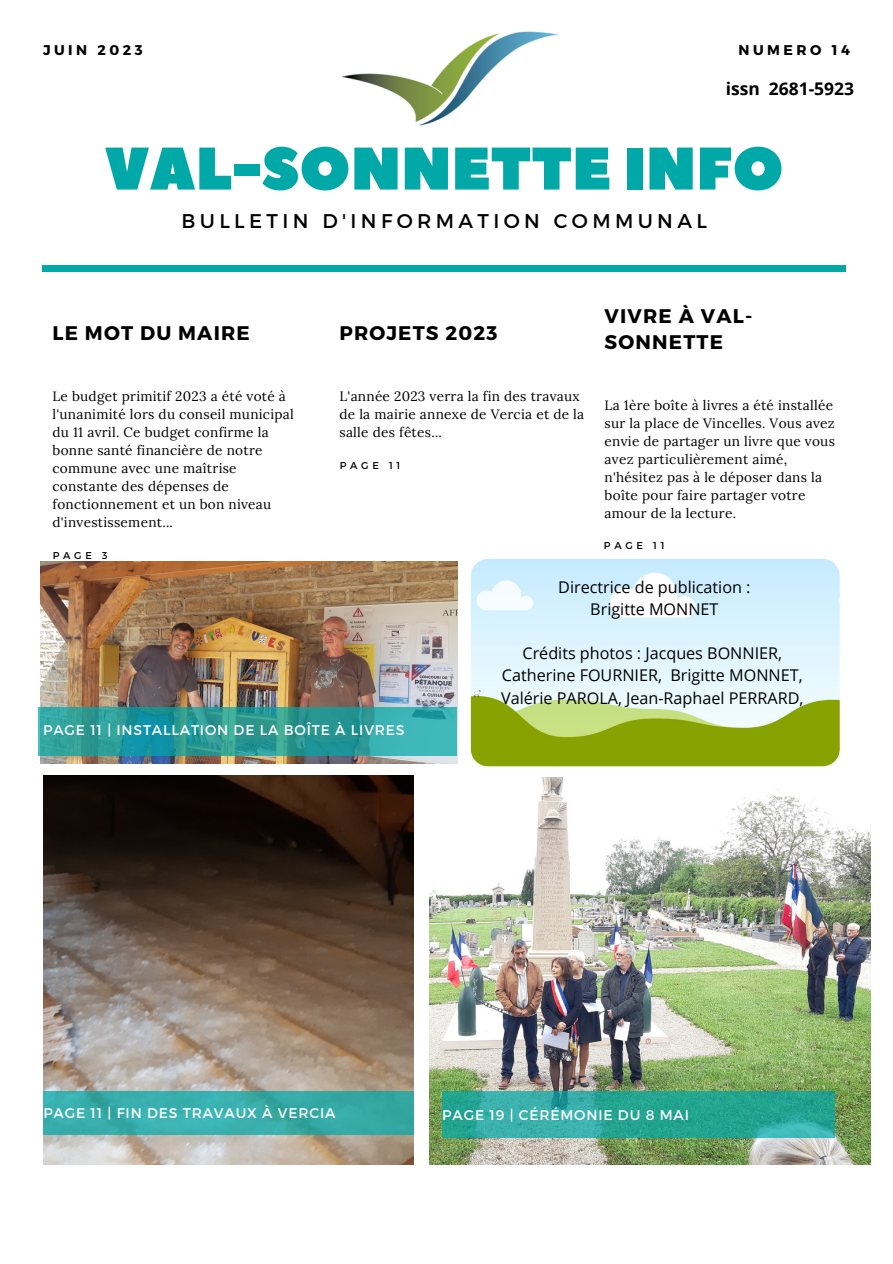
<style>
.page{position:relative;width:893px;height:1264px;background:#fff}
.page>*{position:absolute;margin:0;border:0;box-sizing:border-box;transform-origin:0 0}
.t1{font:60px "Peace Sans";color:#00a8a8}
.t2{font:19.8px "Montserrat";letter-spacing:.22em;color:#000}
.t3{font:700 19.65px/25.8px "Montserrat";letter-spacing:.06em;color:#000}
.t4{font:700 17.4px "Open Sans";color:#000}
.t5{font:16.2px "Open Sans";color:#000}
.t6{font:700 14.1px "Montserrat";letter-spacing:.25em;color:#000}
.t7{font:13.95px "Montserrat";letter-spacing:.06em;color:#fff}
.t8{font:13.65px/18px "Lora";letter-spacing:.02em;color:#000}
.t9{font:9.9px "Montserrat";letter-spacing:.38em;color:#000}
</style>
<div class="page">
<div style="left:43px;top:265px;width:802px;height:6px;background:#00a8a8"></div>
<img style="left:429px;top:777px;width:441px;height:387px">
<img style="left:41px;top:561px;width:416px;height:202px">
<svg style="left:39px;top:707px;width:418px;height:48px;background:#2c9f9c"></svg>
<img style="left:342px;top:31px;width:217px;height:95px">
<img style="left:471px;top:559px;width:368px;height:207px;border-radius:17px">
<img style="left:43px;top:775px;width:370px;height:389px">
<svg style="left:43px;top:1091px;width:370px;height:43px;background:#37aca9"></svg>
<svg style="left:442px;top:1091px;width:392px;height:46px;background:#2ba89a"></svg>
<p class="t6" style="left:43px;top:41px;width:101px">JUIN 2023</p>
<p class="t6" style="left:738px;top:40px;width:113px">NUMERO 14</p>
<p class="t4" style="left:725px;top:77px;width:130px">issn 2681-5923</p>
<p class="t1" style="left:105px;top:129px;width:680px">VAL-SONNETTE INFO</p>
<p class="t2" style="left:181px;top:207px;width:527px">BULLETIN D'INFORMATION COMMUNAL</p>
<p class="t3" style="left:52px;top:319px;width:199px">LE MOT DU MAIRE</p>
<p class="t8" style="left:52px;top:387px;width:243px">Le budget primitif 2023 a été voté à l'unanimité lors du conseil municipal du 11 avril. Ce budget confirme la bonne santé financière de notre commune avec une maîtrise constante des dépenses de fonctionnement et un bon niveau d'investissement...</p>
<p class="t9" style="left:53px;top:549px;width:56px">PAGE 3</p>
<p class="t3" style="left:339px;top:319px;width:160px">PROJETS 2023</p>
<p class="t8" style="left:339px;top:387px;width:246px">L'année 2023 verra la fin des travaux de la mairie annexe de Vercia et de la salle des fêtes...</p>
<p class="t9" style="left:340px;top:459px;width:62px">PAGE 11</p>
<p class="t3" style="left:604px;top:302px;width:149px">VIVRE À VAL-<br>SONNETTE</p>
<p class="t8" style="left:604px;top:396px;width:232px">La 1ère boîte à livres a été installée sur la place de Vincelles. Vous avez envie de partager un livre que vous avez particulièrement aimé, n'hésitez pas à le déposer dans la boîte pour faire partager votre amour de la lecture.</p>
<p class="t9" style="left:604px;top:539px;width:62px">PAGE 11</p>
<p class="t5" style="left:558px;top:575px;width:194px">Directrice de publication :</p>
<p class="t5" style="left:590px;top:598px;width:130px">Brigitte MONNET</p>
<p class="t5" style="left:522px;top:642px;width:261px">Crédits photos : Jacques BONNIER,</p>
<p class="t5" style="left:502px;top:664px;width:302px">Catherine FOURNIER, Brigitte MONNET,</p>
<p class="t5" style="left:501px;top:686px;width:304px">Valérie PAROLA, Jean-Raphael PERRARD,</p>
<p class="t7" style="left:43px;top:720px;width:363px">PAGE 11 | INSTALLATION DE LA BOÎTE À LIVRES</p>
<p class="t7" style="left:43px;top:1104px;width:293px">PAGE 11 | FIN DES TRAVAUX À VERCIA</p>
<p class="t7" style="left:442px;top:1105px;width:248px">PAGE 19 | CÉRÉMONIE DU 8 MAI</p>
</div>
